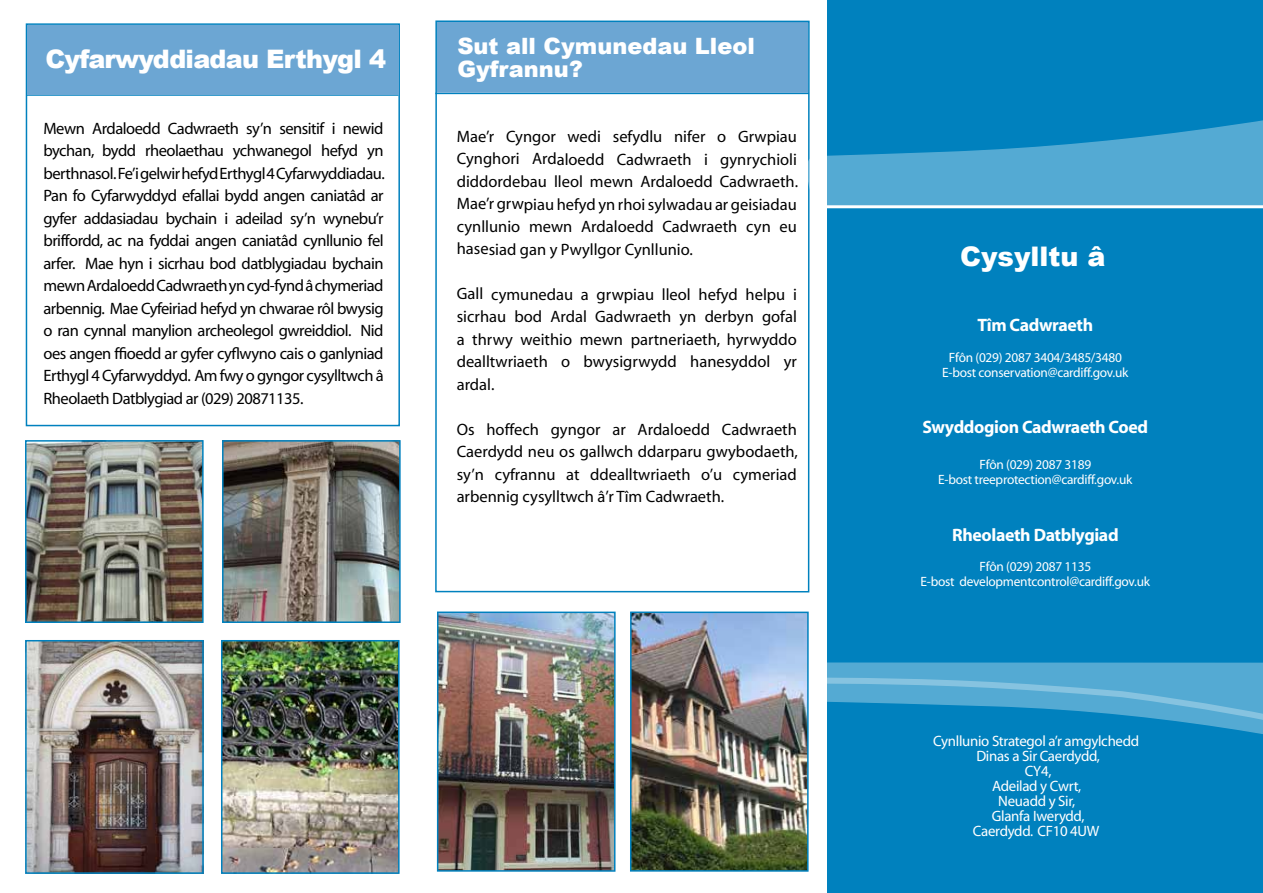
<style>
.page{position:relative;width:1263px;height:893px;background:#fff}
.page>*{position:absolute;margin:0;border:0;box-sizing:border-box;transform-origin:0 0}
.t1{font:900 27px "Arial";color:#fff}
.t2{font:900 25.5px "Arial";letter-spacing:-.03em;color:#fff}
.t3{font:900 22.5px/22.5px "Arial";color:#fff}
.t4{font:700 18px "Myriad";letter-spacing:-.02em;color:#fff}
.t5{font:16.5px/22.5px "Myriad";color:#000;text-align:justify}
.t6{font:15px/15px "Myriad";letter-spacing:-.02em;color:#fff;text-align:center}
.t7{font:13.5px "Myriad";letter-spacing:-.02em;color:#fff}
</style>
<div class="page">
<div style="left:828px;top:0;width:435px;height:893px;background:#0081be"></div>
<svg style="left:827px;top:662px;width:436px;height:182px"></svg>
<svg style="left:827px;top:675px;width:436px;height:72px"></svg>
<hr style="left:435px;top:93px;width:374px;height:1px;background:#0081be">
<hr style="left:823px;top:205px;width:440px;height:3px;background:#fff">
<div style="left:26px;top:23px;width:374px;height:403px;border:2px solid #0081be"></div>
<hr style="left:27px;top:94px;width:371px;height:2px;background:#0081be">
<div style="left:27px;top:25px;width:371px;height:69px;background:#6ca6d3"></div>
<img style="left:28px;top:643px;width:173px;height:228px">
<div style="left:25px;top:640px;width:179px;height:234px;border:2px solid #0081be"></div>
<img style="left:224px;top:643px;width:173px;height:228px">
<div style="left:221px;top:640px;width:179px;height:234px;border:2px solid #0081be"></div>
<img style="left:225px;top:443px;width:173px;height:177px">
<div style="left:222px;top:440px;width:179px;height:183px;border:2px solid #0081be"></div>
<img style="left:28px;top:443px;width:173px;height:177px">
<div style="left:25px;top:440px;width:179px;height:183px;border:2px solid #0081be"></div>
<img style="left:440px;top:614px;width:173px;height:255px">
<div style="left:437px;top:611px;width:179px;height:261px;border:2px solid #0081be"></div>
<img style="left:633px;top:614px;width:173px;height:255px">
<div style="left:630px;top:611px;width:179px;height:261px;border:2px solid #0081be"></div>
<div style="left:436px;top:22px;width:372px;height:71px;background:#6ca6d3"></div>
<div style="left:435px;top:20px;width:375px;height:572px;border:2px solid #0081be"></div>
<svg style="left:805px;top:26px;width:458px;height:181px"></svg>
<p class="t2" style="left:46px;top:40px;width:342px">Cyfarwyddiadau Erthygl 4</p>
<p class="t5" style="left:43px;top:118px;width:343px">Mewn Ardaloedd Cadwraeth sy’n sensitif i newid bychan, bydd rheolaethau ychwanegol hefyd yn berthnasol. Fe’i gelwir hefyd Erthygl 4 Cyfarwyddiadau.<br>Pan fo Cyfarwyddyd efallai bydd angen caniatâd ar gyfer addasiadau bychain i adeilad sy’n wynebu’r briffordd, ac na fyddai angen caniatâd cynllunio fel arfer. Mae hyn i sicrhau bod datblygiadau bychain mewn Ardaloedd Cadwraeth yn cyd-fynd â chymeriad arbennig. Mae Cyfeiriad hefyd yn chwarae rôl bwysig o ran cynnal manylion archeolegol gwreiddiol. Nid oes angen ffoedd ar gyfer cyfwyno cais o ganlyniad Erthygl 4 Cyfarwyddyd. Am fwy o gyngor cysylltwch â Rheolaeth Datblygiad ar (029) 20871135.</p>
<p class="t3" style="left:457px;top:34px;width:299px">Sut all Cymunedau Lleol<br>Gyfrannu?</p>
<p class="t5" style="left:457px;top:126px;width:343px">Mae’r Cyngor wedi sefydlu nifer o Grwpiau Cynghori Ardaloedd Cadwraeth i gynrychioli diddordebau lleol mewn Ardaloedd Cadwraeth.<br>Mae’r grwpiau hefyd yn rhoi sylwadau ar geisiadau cynllunio mewn Ardaloedd Cadwraeth cyn eu hasesiad gan y Pwyllgor Cynllunio.</p>
<p class="t5" style="left:457px;top:283px;width:342px">Gall cymunedau a grwpiau lleol hefyd helpu i sicrhau bod Ardal Gadwraeth yn derbyn gofal a thrwy weithio mewn partneriaeth, hyrwyddo dealltwriaeth o bwysigrwydd hanesyddol yr ardal.</p>
<p class="t5" style="left:457px;top:419px;width:343px">Os hoffech gyngor ar Ardaloedd Cadwraeth Caerdydd neu os gallwch ddarparu gwybodaeth, sy’n cyfrannu at ddealltwriaeth o’u cymeriad arbennig cysylltwch â’r Tîm Cadwraeth.</p>
<h2 class="t1" style="left:960px;top:236px;width:147px">Cysylltu â</h2>
<h4 class="t4" style="left:977px;top:316px;width:117px">Tîm Cadwraeth</h4>
<p class="t7" style="left:949px;top:351px;width:175px">Ffôn (029) 2087 3404/3485/3480</p>
<p class="t7" style="left:942px;top:366px;width:188px">E-bost conservation@cardiff.gov.uk</p>
<h4 class="t4" style="left:922px;top:417px;width:227px">Swyddogion Cadwraeth Coed</h4>
<p class="t7" style="left:979px;top:458px;width:113px">Ffôn (029) 2087 3189</p>
<p class="t7" style="left:938px;top:473px;width:196px">E-bost treeprotection@cardiff.gov.uk</p>
<h4 class="t4" style="left:952px;top:526px;width:168px">Rheolaeth Datblygiad</h4>
<p class="t7" style="left:979px;top:560px;width:113px">Ffôn (029) 2087 1135</p>
<p class="t7" style="left:920px;top:575px;width:231px">E-bost developmentcontrol@cardiff.gov.uk</p>
<p class="t6" style="left:933px;top:734px;width:208px">Cynllunio Strategol a’r amgylchedd<br>Dinas a Sir Caerdydd,<br>CY4,<br>Adeilad y Cwrt,<br>Neuadd y Sir,<br>Glanfa Iwerydd,<br>Caerdydd. CF10 4UW</p>
</div>
